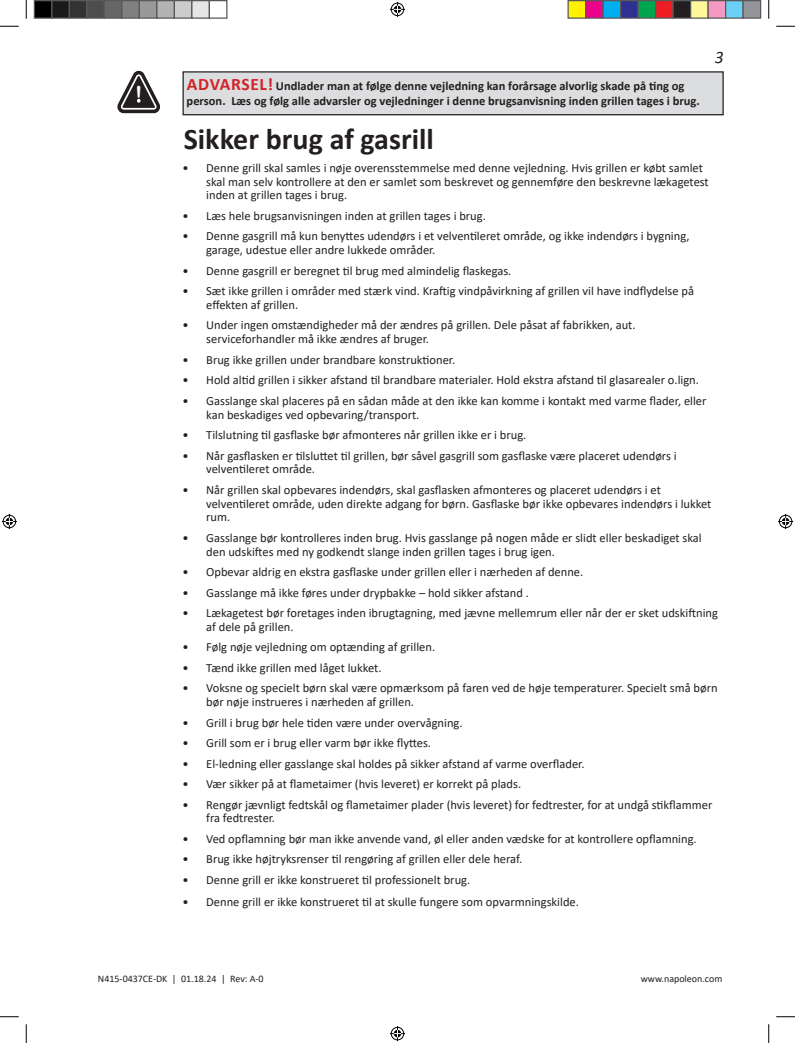
<style>
.page{position:relative;width:795px;height:1043px;background:#fff}
.page>*{position:absolute;margin:0;border:0;box-sizing:border-box;transform-origin:0 0}
.Chapter_head{font:700 30px "Calibri";color:#231f20}
.t1{font:700 26.88px "Courier New";color:#fff;scale:.75 1}
.t2{font:italic 17.5px "Calibri";color:#231f20}
.t3{font:12.5px/13.8px "Calibri";color:#231f20}
.Warning_-Caution{font:700 12.5px/15px "Calibri";color:#231f20}
.t4{font:10px "Calibri";color:#231f20}
.s1{font-size:17.5px;color:#d1232a}
</style>
<div class="page">
<div style="left:183px;top:72px;width:540px;height:43px;background:#dcdddf"></div>
<div style="left:182px;top:71px;width:542px;height:44px;border:1px solid #231f20"></div>
<svg style="left:117px;top:70px;width:43px;height:44px"></svg>
<svg style="left:0;top:25px;width:19px;height:2px"></svg>
<svg style="left:776px;top:25px;width:19px;height:2px"></svg>
<svg style="left:0;top:1016px;width:19px;height:1px"></svg>
<svg style="left:776px;top:1016px;width:19px;height:1px"></svg>
<svg style="left:25px;top:0;width:2px;height:19px"></svg>
<svg style="left:25px;top:1024px;width:2px;height:18px"></svg>
<svg style="left:768px;top:0;width:2px;height:19px"></svg>
<svg style="left:768px;top:1024px;width:2px;height:18px"></svg>
<svg style="left:390px;top:2px;width:15px;height:15px"></svg>
<svg style="left:390px;top:1026px;width:15px;height:15px"></svg>
<svg style="left:2px;top:514px;width:15px;height:15px"></svg>
<svg style="left:778px;top:514px;width:15px;height:15px"></svg>
<div style="left:34px;top:1px;width:18px;height:17px;background:#000"></div>
<div style="left:34px;top:0;width:18px;height:19px;border:1px solid #595959"></div>
<div style="left:52px;top:1px;width:17px;height:17px;background:#1a1a1a"></div>
<div style="left:51px;top:0;width:19px;height:19px;border:1px solid #595959"></div>
<div style="left:69px;top:1px;width:18px;height:17px;background:#333"></div>
<div style="left:69px;top:0;width:19px;height:19px;border:1px solid #595959"></div>
<div style="left:87px;top:1px;width:17px;height:17px;background:#4d4d4d"></div>
<div style="left:86px;top:0;width:19px;height:19px;border:1px solid #595959"></div>
<div style="left:104px;top:1px;width:18px;height:17px;background:#666"></div>
<div style="left:104px;top:0;width:18px;height:19px;border:1px solid #595959"></div>
<div style="left:122px;top:1px;width:17px;height:17px;background:#808080"></div>
<div style="left:121px;top:0;width:19px;height:19px;border:1px solid #595959"></div>
<div style="left:139px;top:1px;width:18px;height:17px;background:#999"></div>
<div style="left:139px;top:0;width:19px;height:19px;border:1px solid #595959"></div>
<div style="left:157px;top:1px;width:17px;height:17px;background:#b3b3b3"></div>
<div style="left:156px;top:0;width:19px;height:19px;border:1px solid #595959"></div>
<div style="left:174px;top:1px;width:18px;height:17px;background:#ccc"></div>
<div style="left:174px;top:0;width:18px;height:19px;border:1px solid #595959"></div>
<div style="left:192px;top:1px;width:17px;height:17px;background:#e6e6e6"></div>
<div style="left:191px;top:0;width:19px;height:19px;border:1px solid #595959"></div>
<div style="left:209px;top:0;width:19px;height:19px;border:1px solid #595959"></div>
<div style="left:568px;top:1px;width:18px;height:17px;background:#fff101"></div>
<div style="left:568px;top:0;width:18px;height:19px;border:1px solid #595959"></div>
<div style="left:586px;top:1px;width:17px;height:17px;background:#ed028c"></div>
<div style="left:585px;top:0;width:19px;height:19px;border:1px solid #595959"></div>
<div style="left:603px;top:1px;width:18px;height:17px;background:#00aeef"></div>
<div style="left:602px;top:0;width:19px;height:19px;border:1px solid #595959"></div>
<div style="left:621px;top:1px;width:17px;height:17px;background:#2e3092"></div>
<div style="left:620px;top:0;width:19px;height:19px;border:1px solid #595959"></div>
<div style="left:638px;top:1px;width:18px;height:17px;background:#00a54f"></div>
<div style="left:638px;top:0;width:18px;height:19px;border:1px solid #595959"></div>
<div style="left:656px;top:1px;width:17px;height:17px;background:#ee1d23"></div>
<div style="left:655px;top:0;width:19px;height:19px;border:1px solid #595959"></div>
<div style="left:673px;top:1px;width:18px;height:17px;background:#231f20"></div>
<div style="left:672px;top:0;width:19px;height:19px;border:1px solid #595959"></div>
<div style="left:691px;top:1px;width:17px;height:17px;background:#fff79a"></div>
<div style="left:690px;top:0;width:19px;height:19px;border:1px solid #595959"></div>
<div style="left:708px;top:1px;width:18px;height:17px;background:#f499c2"></div>
<div style="left:708px;top:0;width:18px;height:19px;border:1px solid #595959"></div>
<div style="left:726px;top:1px;width:17px;height:17px;background:#6bcff6"></div>
<div style="left:725px;top:0;width:19px;height:19px;border:1px solid #595959"></div>
<div style="left:743px;top:1px;width:18px;height:17px;background:#939598"></div>
<div style="left:742px;top:0;width:19px;height:19px;border:1px solid #595959"></div>
<p class="t1" style="left:133px;top:77px;width:18px">!</p>
<h3 class="t2" style="left:715px;top:45px;width:10px">3</h3>
<p class="Warning_-Caution" style="left:187px;top:78px;width:515px"><span class="s1">ADVARSEL!</span> Undlader man at følge denne vejledning kan forårsage alvorlig skade på ting og person. Læs og følg alle advarsler og vejledninger i denne brugsanvisning inden grillen tages i brug.</p>
<p class="Chapter_head" style="left:184px;top:118px;width:252px">Sikker brug af gasrill</p>
<p class="t3" style="left:206px;top:160px;width:504px;text-indent:-24px">• Denne grill skal samles i nøje overensstemmelse med denne vejledning. Hvis grillen er købt samlet skal man selv kontrollere at den er samlet som beskrevet og gennemføre den beskrevne lækagetest inden at grillen tages i brug.</p>
<p class="t3" style="left:182px;top:208px;width:305px">• Læs hele brugsanvisningen inden at grillen tages i brug.</p>
<p class="t3" style="left:206px;top:229px;width:485px;text-indent:-24px">• Denne gasgrill må kun benyttes udendørs i et velventileret område, og ikke indendørs i bygning, garage, udestue eller andre lukkede områder.</p>
<p class="t3" style="left:182px;top:263px;width:330px">• Denne gasgrill er beregnet til brug med almindelig flaskegas.</p>
<p class="t3" style="left:206px;top:284px;width:489px;text-indent:-24px">• Sæt ikke grillen i områder med stærk vind. Kraftig vindpåvirkning af grillen vil have indflydelse på effekten af grillen.</p>
<p class="t3" style="left:206px;top:318px;width:431px;text-indent:-24px">• Under ingen omstændigheder må der ændres på grillen. Dele påsat af fabrikken, aut. serviceforhandler må ikke ændres af bruger.</p>
<p class="t3" style="left:182px;top:352px;width:274px">• Brug ikke grillen under brandbare konstruktioner.</p>
<p class="t3" style="left:182px;top:373px;width:518px">• Hold altid grillen i sikker afstand til brandbare materialer. Hold ekstra afstand til glasarealer o.lign.</p>
<p class="t3" style="left:206px;top:393px;width:502px;text-indent:-24px">• Gasslange skal placeres på en sådan måde at den ikke kan komme i kontakt med varme flader, eller kan beskadiges ved opbevaring/transport.</p>
<p class="t3" style="left:182px;top:427px;width:345px">• Tilslutning til gasflaske bør afmonteres når grillen ikke er i brug.</p>
<p class="t3" style="left:206px;top:448px;width:472px;text-indent:-24px">• Når gasflasken er tilsluttet til grillen, bør såvel gasgrill som gasflaske være placeret udendørs i velventileret område.</p>
<p class="t3" style="left:206px;top:482px;width:507px;text-indent:-24px">• Når grillen skal opbevares indendørs, skal gasflasken afmonteres og placeret udendørs i et velventileret område, uden direkte adgang for børn. Gasflaske bør ikke opbevares indendørs i lukket rum.</p>
<p class="t3" style="left:206px;top:530px;width:497px;text-indent:-24px">• Gasslange bør kontrolleres inden brug. Hvis gasslange på nogen måde er slidt eller beskadiget skal den udskiftes med ny godkendt slange inden grillen tages i brug igen.</p>
<p class="t3" style="left:182px;top:564px;width:402px">• Opbevar aldrig en ekstra gasflaske under grillen eller i nærheden af denne.</p>
<p class="t3" style="left:182px;top:585px;width:348px">• Gasslange må ikke føres under drypbakke – hold sikker afstand .</p>
<p class="t3" style="left:206px;top:605px;width:513px;text-indent:-24px">• Lækagetest bør foretages inden ibrugtagning, med jævne mellemrum eller når der er sket udskiftning af dele på grillen.</p>
<p class="t3" style="left:182px;top:640px;width:254px">• Følg nøje vejledning om optænding af grillen.</p>
<p class="t3" style="left:182px;top:660px;width:201px">• Tænd ikke grillen med låget lukket.</p>
<p class="t3" style="left:206px;top:681px;width:513px;text-indent:-24px">• Voksne og specielt børn skal være opmærksom på faren ved de høje temperaturer. Specielt små børn bør nøje instrueres i nærheden af grillen.</p>
<p class="t3" style="left:182px;top:715px;width:282px">• Grill i brug bør hele tiden være under overvågning.</p>
<p class="t3" style="left:182px;top:735px;width:250px">• Grill som er i brug eller varm bør ikke flyttes.</p>
<p class="t3" style="left:182px;top:756px;width:403px">• El-ledning eller gasslange skal holdes på sikker afstand af varme overflader.</p>
<p class="t3" style="left:182px;top:776px;width:340px">• Vær sikker på at flametaimer (hvis leveret) er korrekt på plads.</p>
<p class="t3" style="left:206px;top:797px;width:508px;text-indent:-24px">• Rengør jævnligt fedtskål og flametaimer plader (hvis leveret) for fedtrester, for at undgå stikflammer fra fedtrester.</p>
<p class="t3" style="left:182px;top:831px;width:516px">• Ved opflamning bør man ikke anvende vand, øl eller anden vædske for at kontrollere opflamning.</p>
<p class="t3" style="left:182px;top:852px;width:341px">• Brug ikke højtryksrenser til rengøring af grillen eller dele heraf.</p>
<p class="t3" style="left:182px;top:872px;width:289px">• Denne grill er ikke konstrueret til professionelt brug.</p>
<p class="t3" style="left:182px;top:894px;width:398px">• Denne grill er ikke konstrueret til at skulle fungere som opvarmningskilde.</p>
<p class="t4" style="left:98px;top:972px;width:167px">N415-0437CE-DK | 01.18.24 | Rev: A-0</p>
<p class="t4" style="left:641px;top:972px;width:83px">www.napoleon.com</p>
</div>
